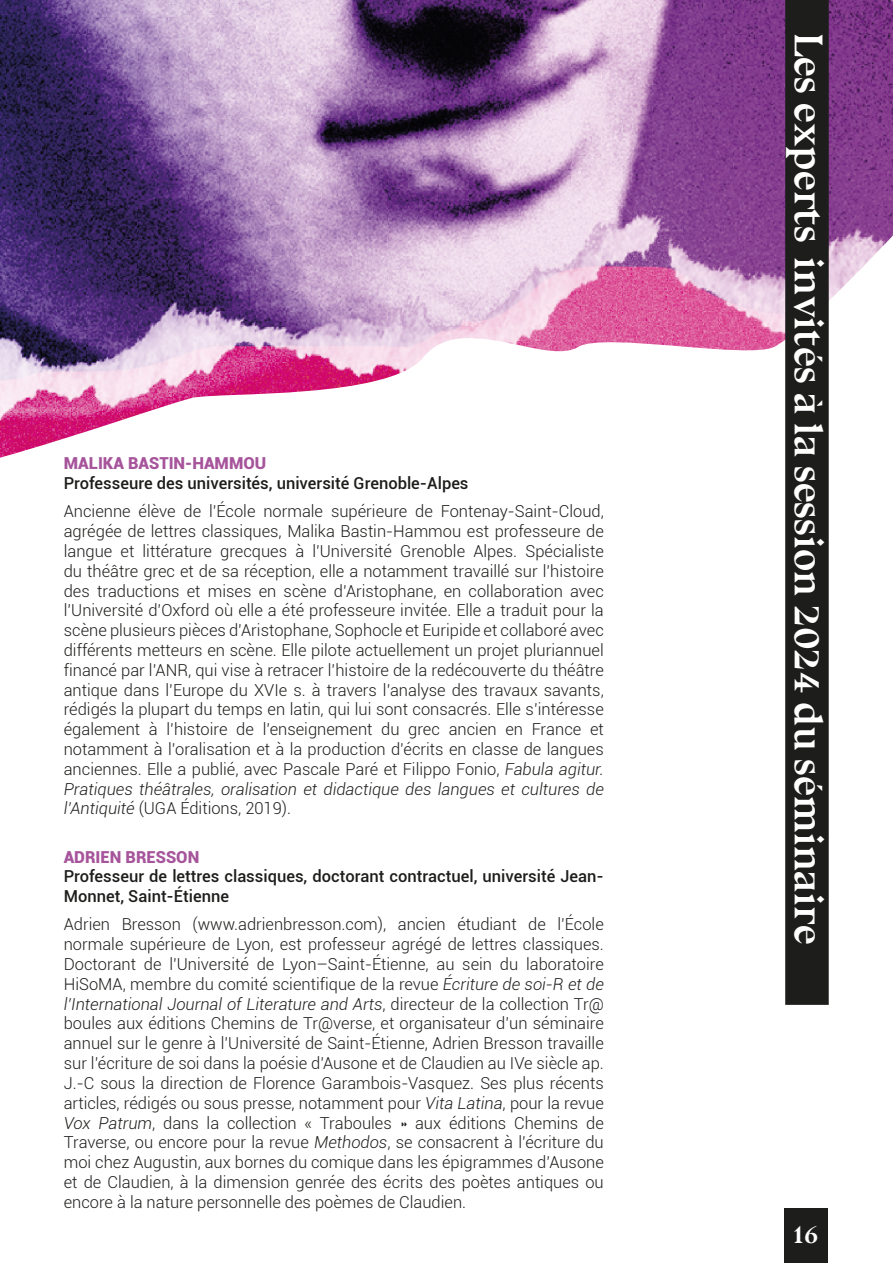
<style>
.page{position:relative;width:893px;height:1263px;background:#fff}
.page>*{position:absolute;margin:0;border:0;box-sizing:border-box;transform-origin:0 0}
.t1{font:700 40.5px "Bluu Next";color:#fff}
.t2{font:700 28.5px "Bluu Next";color:#fff}
.t3{font:300 16.5px/19.8px "Roboto";color:#1d1d1b;text-align:justify}
.t4{font:500 16.5px/19.8px "Roboto";color:#1d1d1b}
.t5{font:900 16.5px "Roboto";color:#a6549b}
.s1{font-style:italic}
</style>
<div class="page">
<img style="left:0;top:0;width:893px;height:458px">
<div style="left:784px;top:1208px;width:43px;height:55px;background:#1d1d1b"></div>
<div style="left:785px;top:0;width:44px;height:1005px;background:#1d1d1b"></div>
<p class="t5" style="left:64px;top:452px;width:204px">MALIKA BASTIN-HAMMOU</p>
<p class="t4" style="left:64px;top:473px;width:406px">Professeure des universités, université Grenoble-Alpes</p>
<p class="t3" style="left:64px;top:501px;width:542px">Ancienne élève de l’École normale supérieure de Fontenay-Saint-Cloud, agrégée de lettres classiques, Malika Bastin-Hammou est professeure de langue et littérature grecques à l’Université Grenoble Alpes. Spécialiste du théâtre grec et de sa réception, elle a notamment travaillé sur l’histoire des traductions et mises en scène d’Aristophane, en collaboration avec l’Université d’Oxford où elle a été professeure invitée. Elle a traduit pour la scène plusieurs pièces d’Aristophane, Sophocle et Euripide et collaboré avec différents metteurs en scène. Elle pilote actuellement un projet pluriannuel financé par l’ANR, qui vise à retracer l’histoire de la redécouverte du théâtre antique dans l’Europe du XVIe s. à travers l’analyse des travaux savants, rédigés la plupart du temps en latin, qui lui sont consacrés. Elle s’intéresse également à l’histoire de l’enseignement du grec ancien en France et notamment à l’oralisation et à la production d’écrits en classe de langues anciennes. Elle a publié, avec Pascale Paré et Filippo Fonio, <span class="s1">Fabula agitur.<br>Pratiques théâtrales, oralisation et didactique des langues et cultures de l’Antiquité</span> (UGA Éditions, 2019).</p>
<p class="t5" style="left:64px;top:845px;width:137px">ADRIEN BRESSON</p>
<p class="t4" style="left:64px;top:866px;width:541px">Professeur de lettres classiques, doctorant contractuel, université Jean-<br>Monnet, Saint-Étienne</p>
<p class="t3" style="left:64px;top:914px;width:542px">Adrien Bresson (www.adrienbresson.com), ancien étudiant de l’École normale supérieure de Lyon, est professeur agrégé de lettres classiques.<br>Doctorant de l’Université de Lyon–Saint-Étienne, au sein du laboratoire HiSoMA, membre du comité scientifique de la revue <span class="s1">Écriture de soi-R et de l’International Journal of Literature and Arts</span>, directeur de la collection Tr@ boules aux éditions Chemins de Tr@verse, et organisateur d’un séminaire annuel sur le genre à l’Université de Saint-Étienne, Adrien Bresson travaille sur l’écriture de soi dans la poésie d’Ausone et de Claudien au IVe siècle ap.<br>J.-C sous la direction de Florence Garambois-Vasquez. Ses plus récents articles, rédigés ou sous presse, notamment pour <span class="s1">Vita Latina</span>, pour la revue <span class="s1">Vox Patrum</span>, dans la collection « Traboules » aux éditions Chemins de Traverse, ou encore pour la revue <span class="s1">Methodos</span>, se consacrent à l’écriture du moi chez Augustin, aux bornes du comique dans les épigrammes d’Ausone et de Claudien, à la dimension genrée des écrits des poètes antiques ou encore à la nature personnelle des poèmes de Claudien.</p>
<p class="t1" style="left:832px;top:33px;width:913px;rotate:90deg">Les experts invités à la session 2024 du séminaire</p>
<h2 class="t2" style="left:793px;top:1216px;width:27px">16</h2>
</div>
